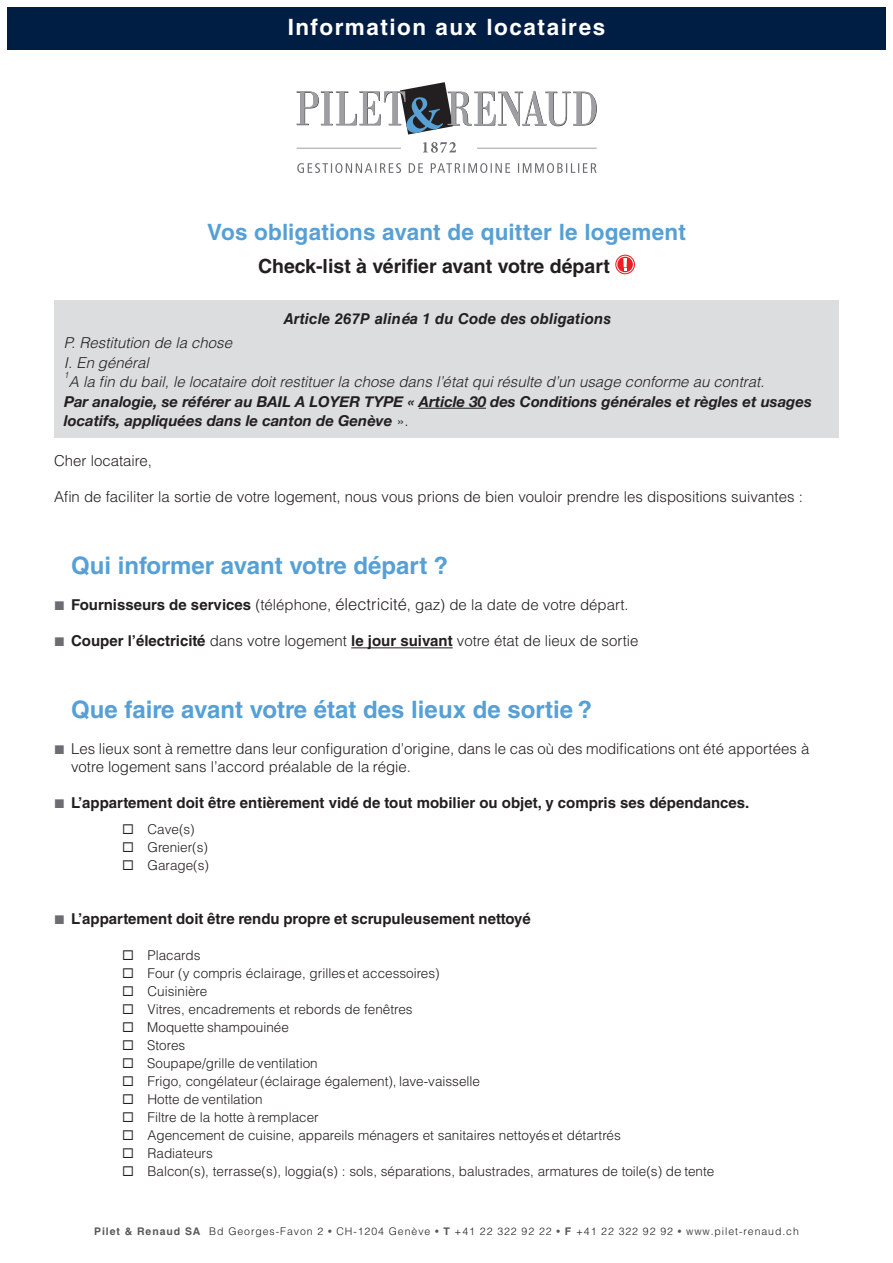
<style>
.page{position:relative;width:893px;height:1263px;background:#fff}
.page>*{position:absolute;margin:0;border:0;box-sizing:border-box;transform-origin:0 0}
.t1{font:700 24px "Helvetica LT Std";color:#56a0d5}
.t2{font:700 22.5px "Helvetica LT Std";letter-spacing:.005em;color:#56a0d5}
.t3{font:700 22.5px "Helvetica LT Std";letter-spacing:.065em;color:#fff}
.t4{font:700 19.5px "Helvetica LT Std";color:#231f20}
.t5{font:300 15px/18px "Helvetica LT Std";color:#231f20}
.t6{font:700 15px "Helvetica LT Std";color:#231f20}
.t7{font:italic 700 15px/19.5px "Helvetica Neue";color:#231f20}
.t8{font:italic 300 15px/19.5px "Helvetica LT Std";color:#231f20}
.t9{font:italic 700 15px "Helvetica LT Std";letter-spacing:.01em;color:#231f20}
.t10{font:300 13.5px "Helvetica LT Std";color:#231f20}
.t11{font:300 10.5px "Helvetica LT Std";letter-spacing:.09em;color:#231f20}
.t12{font:italic 300 8.7px "Helvetica LT Std";color:#231f20}
.s1{font-style:normal}
.s2{font-family:"Helvetica LT Std";font-weight:300;font-style:normal}
.s3{font-weight:700}
.s4{font-size:16.5px}
.s5{font-weight:700;color:#57585a}
.s6{font-weight:400;color:#57585a}
</style>
<div class="page">
<hr style="left:297px;top:148px;width:104px;height:1px;background:#9d9fa2">
<hr style="left:477px;top:148px;width:120px;height:1px;background:#9d9fa2">
<svg style="left:423px;top:142px;width:33px;height:11px"></svg>
<svg style="left:296px;top:82px;width:301px;height:53px"></svg>
<svg style="left:297px;top:163px;width:300px;height:10px"></svg>
<div style="left:54px;top:300px;width:785px;height:138px;background:#dcdddf"></div>
<hr style="left:351px;top:647px;width:102px;height:1px;background:#231f20">
<svg style="left:615px;top:255px;width:20px;height:19px"></svg>
<svg style="left:623px;top:258px;width:4px;height:13px"></svg>
<div style="left:617px;top:256px;width:17px;height:17px;border:1px solid #fff;border-radius:50%"></div>
<hr style="left:419px;top:408px;width:67px;height:1px;background:#231f20">
<div style="left:7px;top:7px;width:879px;height:43px;background:#001d44"></div>
<h2 class="t3" style="left:288px;top:14px;width:319px">Information aux locataires</h2>
<h2 class="t2" style="left:207px;top:218px;width:480px">Vos obligations avant de quitter le logement</h2>
<h3 class="t4" style="left:258px;top:254px;width:353px">Check-list à vérifier avant votre départ</h3>
<p class="t9" style="left:284px;top:310px;width:329px">Article 267P alinéa 1 du Code des obligations</p>
<p class="t8" style="left:64px;top:333px;width:170px">P. Restitution de la chose<br>I. En général</p>
<p class="t12" style="left:64px;top:369px;width:6px">1</p>
<p class="t8" style="left:69px;top:372px;width:697px">A la fin du bail, le locataire doit restituer la chose dans l’état qui résulte d’un usage conforme au contrat<span class="s1">.</span></p>
<p class="t7" style="left:64px;top:392px;width:749px">Par analogie, se référer au BAIL A LOYER TYPE « Article 30 des Conditions générales et règles et usages locatifs, appliquées dans le canton de Genève <span class="s2">».</span></p>
<p class="t5" style="left:54px;top:452px;width:100px">Cher locataire,</p>
<p class="t5" style="left:54px;top:488px;width:750px">Afin de faciliter la sortie de votre logement, nous vous prions de bien vouloir prendre les dispositions suivantes :</p>
<h1 class="t1" style="left:71px;top:551px;width:379px">Qui informer avant votre départ ?</h1>
<p class="t5" style="left:71px;top:596px;width:559px"><span class="s3">Fournisseurs de services</span> (téléphone, <span class="s4">électricité</span>, gaz) de la date de votre départ.</p>
<p class="t5" style="left:71px;top:632px;width:569px"><span class="s3">Couper l’électricité</span> dans votre logement <span class="s3">le jour suivant</span> votre état de lieux de sortie</p>
<h1 class="t1" style="left:71px;top:695px;width:523px">Que faire avant votre état des lieux de sortie ?</h1>
<p class="t5" style="left:71px;top:740px;width:740px">Les lieux sont à remettre dans leur configuration d’origine, dans le cas où des modifications ont été apportées à votre logement sans l’accord préalable de la régie.</p>
<p class="t6" style="left:71px;top:794px;width:680px">L’appartement doit être entièrement vidé de tout mobilier ou objet, y compris ses dépendances.</p>
<p class="t10" style="left:122px;top:821px;width:74px">◻ Cave(s)</p>
<p class="t10" style="left:122px;top:839px;width:88px">◻ Grenier(s)</p>
<p class="t10" style="left:122px;top:857px;width:89px">◻ Garage(s)</p>
<p class="t6" style="left:71px;top:909px;width:461px">L’appartement doit être rendu propre et scrupuleusement nettoyé</p>
<p class="t10" style="left:122px;top:947px;width:80px">◻ Placards</p>
<p class="t10" style="left:122px;top:965px;width:319px">◻ Four (y compris éclairage, grilles et accessoires)</p>
<p class="t10" style="left:122px;top:983px;width:87px">◻ Cuisinière</p>
<p class="t10" style="left:122px;top:1001px;width:292px">◻ Vitres, encadrements et rebords de fenêtres</p>
<p class="t10" style="left:122px;top:1019px;width:168px">◻ Moquette shampouinée</p>
<p class="t10" style="left:122px;top:1037px;width:65px">◻ Stores</p>
<p class="t10" style="left:122px;top:1055px;width:197px">◻ Soupape/grille de ventilation</p>
<p class="t10" style="left:122px;top:1073px;width:359px">◻ Frigo, congélateur (éclairage également), lave-vaisselle</p>
<p class="t10" style="left:122px;top:1091px;width:142px">◻ Hotte de ventilation</p>
<p class="t10" style="left:122px;top:1109px;width:198px">◻ Filtre de la hotte à remplacer</p>
<p class="t10" style="left:122px;top:1127px;width:500px">◻ Agencement de cuisine, appareils ménagers et sanitaires nettoyés et détartrés</p>
<p class="t10" style="left:122px;top:1145px;width:92px">◻ Radiateurs</p>
<p class="t10" style="left:122px;top:1163px;width:594px">◻ Balcon(s), terrasse(s), loggia(s) : sols, séparations, balustrades, armatures de toile(s) de tente</p>
<p class="t11" style="left:94px;top:1225px;width:706px"><span class="s5">Pilet &amp; Renaud SA</span> Bd Georges-Favon 2 <span class="s6">•</span> CH-1204 Genève <span class="s6">•</span> <span class="s5">T</span> +41 22 322 92 22 <span class="s6">•</span> <span class="s5">F</span> +41 22 322 92 92 <span class="s6">• www.</span>pilet-renaud.ch</p>
</div>
